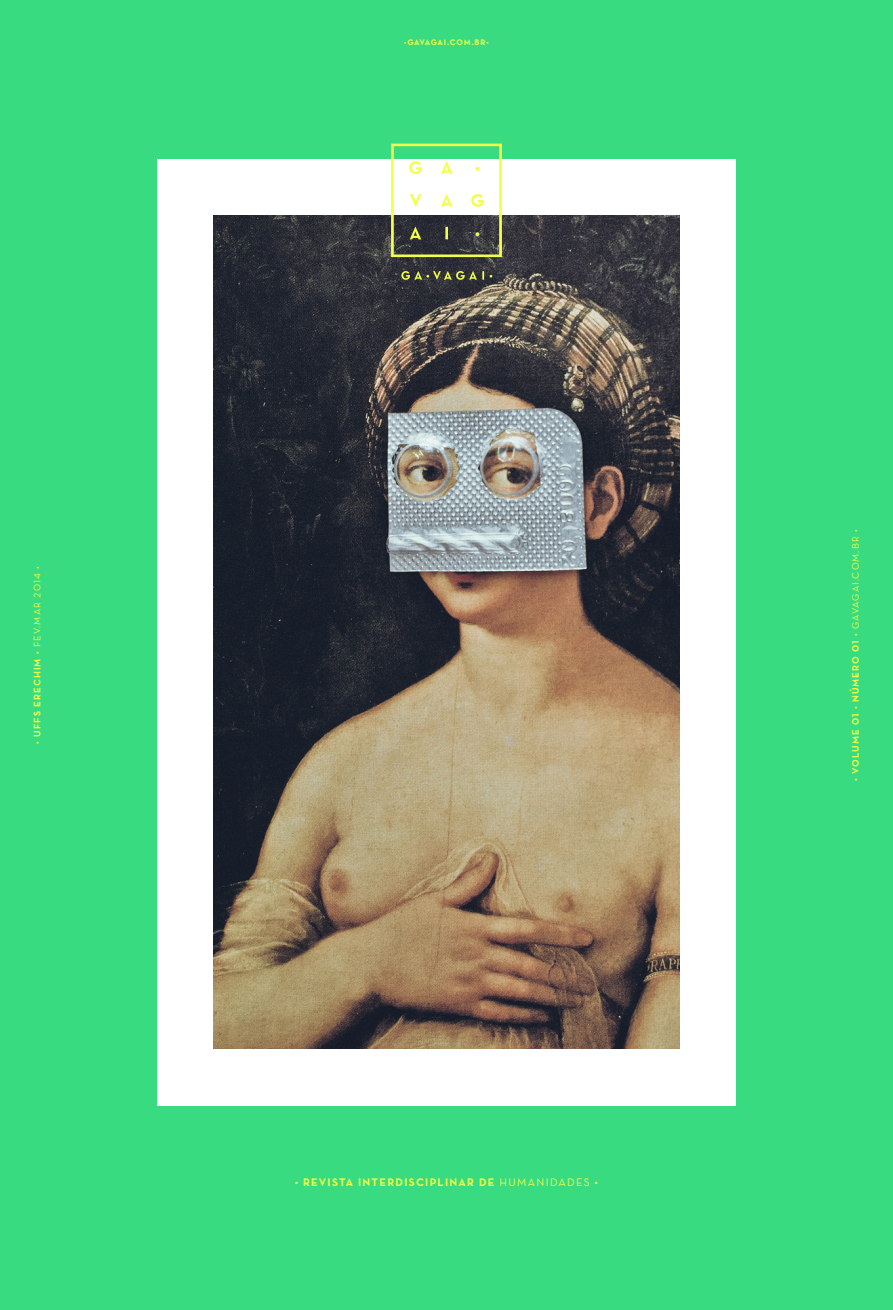
<style>
.page{position:relative;width:893px;height:1310px;background:#38db80}
.page>*{position:absolute;margin:0;border:0;box-sizing:border-box;transform-origin:0 0}
.t1{font:11.1px "Neutra Text Bold Alt";letter-spacing:.11em;color:#f4ff49}
.t2{font:9.6px "Neutra Text Bold Alt";letter-spacing:.11em;color:#f4ff49}
.t3{font:8.25px "Neutra Text Bold Alt";letter-spacing:.055em;color:#f4ff49}
.s1{font-family:"Neutra Text Book Alt"}
</style>
<div class="page">
<div style="left:157px;top:159px;width:578px;height:946px;background:#fff"></div>
<img style="left:214px;top:215px;width:465px;height:833px">
<svg style="left:391px;top:144px;width:111px;height:136px"></svg>
<p class="t2" style="left:31px;top:744px;width:179px;rotate:-90deg">• UFFS ERECHIM • <span class="s1">FEV.MAR 2014 •</span></p>
<p class="t3" style="left:404px;top:37px;width:86px">•GAVAGAI.COM.BR•</p>
<p class="t1" style="left:295px;top:1175px;width:304px">• REVISTA INTERDISCIPLINAR DE <span class="s1">HUMANIDADES</span> •</p>
<p class="t2" style="left:850px;top:780px;width:253px;rotate:-90deg">• VOLUME 01 • NÚMERO 01 • <span class="s1">GAVAGAI.COM.BR •</span></p>
</div>
